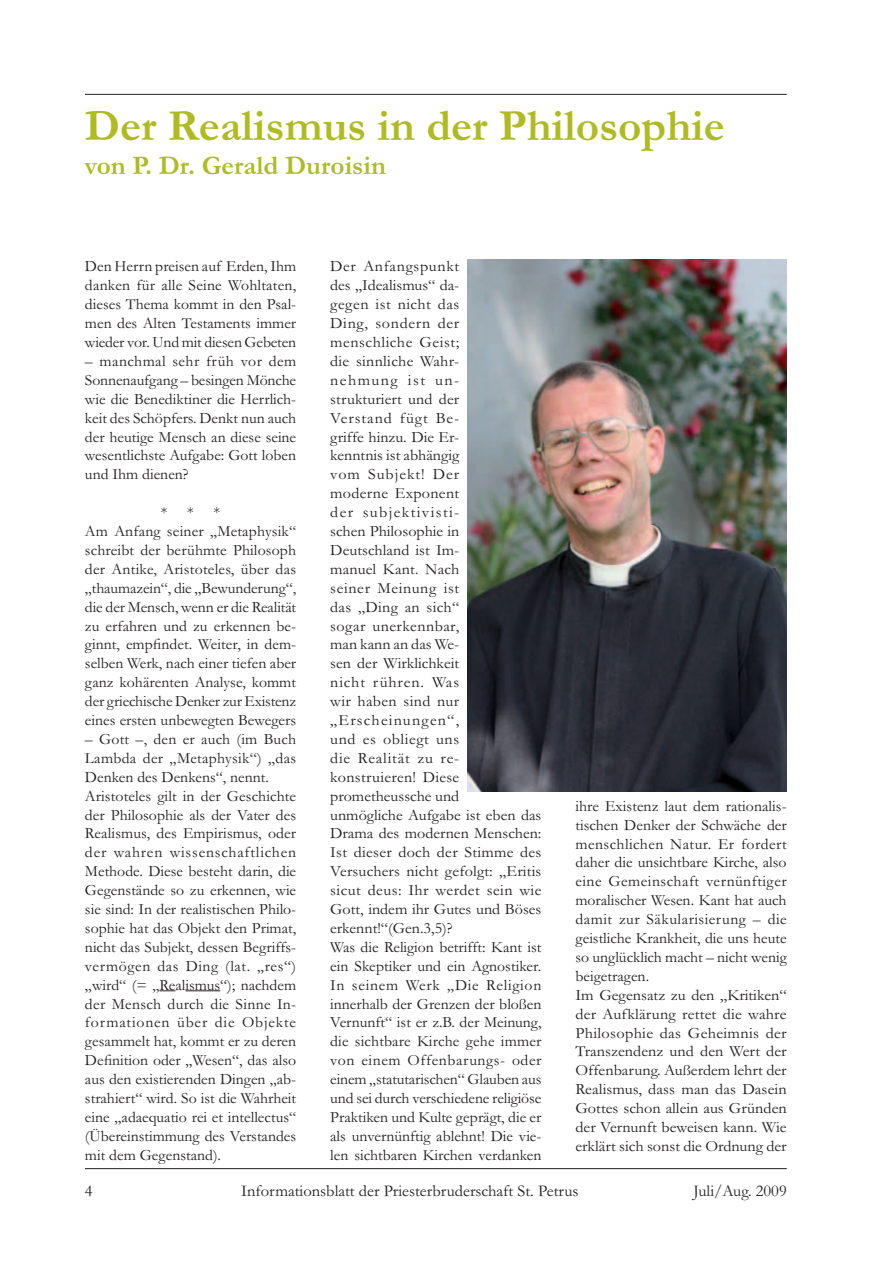
<style>
.page{position:relative;width:893px;height:1263px;background:#fff}
.page>*{position:absolute;margin:0;border:0;box-sizing:border-box;transform-origin:0 0}
.t1{font:700 45px "Garamond";color:#aebc21}
.t2{font:700 27px "Garamond";color:#aebc21}
.t3{font:16.5px "Garamond";color:#231f20}
.t4{font:15.75px/18.9px "Garamond";color:#231f20}
</style>
<div class="page">
<hr style="left:85px;top:1168px;width:702px;height:1px;background:#231f20">
<hr style="left:85px;top:94px;width:702px;height:1px;background:#231f20">
<svg style="left:159px;top:990px;width:16px;height:1px"></svg>
<hr style="left:185px;top:990px;width:35px;height:1px;background:#231f20">
<img style="left:468px;top:259px;width:319px;height:533px">
<h1 class="t1" style="left:85px;top:108px;width:641px">Der Realismus in der Philosophie</h1>
<h2 class="t2" style="left:85px;top:155px;width:302px">von P. Dr. Gerald Duroisin</h2>
<p class="t4" style="left:85px;top:259px;width:213px;text-align:justify">Den Herrn preisen auf Erden, Ihm danken für alle Seine Wohltaten, dieses Thema kommt in den Psal&shy;men des Alten Testaments immer wieder vor. Und mit diesen Gebeten</p>
<p class="t4" style="left:85px;top:353px;width:213px;text-align:justify">– manchmal sehr früh vor dem Sonnenaufgang – besingen Mönche wie die Benediktiner die Herrlich&shy;keit des Schöpfers. Denkt nun auch der heutige Mensch an diese seine wesentlichste Aufgabe: Gott loben und Ihm dienen?</p>
<p class="t4" style="left:161px;top:505px;width:35px">* *</p>
<p class="t4" style="left:85px;top:505px;width:213px;text-indent:129px">*<br>Am Anfang seiner „Metaphysik“ schreibt der berühmte Philosoph der Antike, Aristoteles, über das „thaumazein“, die „Bewunderung“, die der Mensch, wenn er die Realität zu erfahren und zu erkennen be&shy;ginnt, empfindet. Weiter, in dem&shy;selben Werk, nach einer tiefen aber ganz kohärenten Analyse, kommt der griechische Denker zur Existenz eines ersten unbewegten Bewegers</p>
<p class="t4" style="left:85px;top:731px;width:213px">– Gott –, den er auch (im Buch<br>Lambda der „Metaphysik“) „das<br>Denken des Denkens“, nennt.<br>Aristoteles gilt in der Geschichte der Philosophie als der Vater des<br>Realismus, des Empirismus, oder der wahren wissenschaftlichen<br>Methode. Diese besteht darin, die<br>Gegenstände so zu erkennen, wie sie sind: In der realistischen Philo&shy;sophie hat das Objekt den Primat, nicht das Subjekt, dessen Begriffs&shy;vermögen das Ding (lat. „res“) „wird“ (= „Realismus“); nachdem der Mensch durch die Sinne In&shy;formationen über die Objekte gesammelt hat, kommt er zu deren<br>Definition oder „Wesen“, das also aus den existierenden Dingen „ab&shy;strahiert“ wird. So ist die Wahrheit eine „adaequatio rei et intellectus“ (Übereinstimmung des Verstandes mit dem Gegenstand).</p>
<p class="t4" style="left:330px;top:259px;width:213px">Der Anfangspunkt<br>des „Idealismus“ da-<br>gegen ist nicht das<br>Ding, sondern der menschliche Geist;<br>die sinnliche Wahr-<br>nehmung ist un-<br>strukturiert und der<br>Verstand fügt Be-<br>griffe hinzu. Die Er-<br>kenntnis ist abhängig<br>vom Subjekt! Der<br>moderne Exponent<br>der subjektivisti-<br>schen Philosophie in<br>Deutschland ist Im-<br>manuel Kant. Nach<br>seiner Meinung ist<br>das „Ding an sich“<br>sogar unerkennbar,<br>man kann an das We-<br>sen der Wirklichkeit<br>nicht rühren. Was<br>wir haben sind nur „Erscheinungen“,<br>und es obliegt uns<br>die Realität zu re&shy;konstruieren! Diese prometheussche und<br>unmögliche Aufgabe ist eben das<br>Drama des modernen Menschen:<br>Ist dieser doch der Stimme des<br>Versuchers nicht gefolgt: „Eritis sicut deus: Ihr werdet sein wie<br>Gott, indem ihr Gutes und Böses erkennt!“(Gen.3,5)?<br>Was die Religion betrifft: Kant ist ein Skeptiker und ein Agnostiker.<br>In seinem Werk „Die Religion innerhalb der Grenzen der bloßen<br>Vernunft“ ist er z.B. der Meinung, die sichtbare Kirche gehe immer von einem Offenbarungs- oder einem „statutarischen“ Glauben aus und sei durch verschiedene religiöse<br>Praktiken und Kulte geprägt, die er als unvernünftig ablehnt! Die vie&shy;len sichtbaren Kirchen verdanken</p>
<p class="t4" style="left:575px;top:798px;width:213px">ihre Existenz laut dem rationalis&shy;tischen Denker der Schwäche der menschlichen Natur. Er fordert daher die unsichtbare Kirche, also eine Gemeinschaft vernünftiger moralischer Wesen. Kant hat auch damit zur Säkularisierung – die geistliche Krankheit, die uns heute so unglücklich macht – nicht wenig beigetragen.<br>Im Gegensatz zu den „Kritiken“ der Aufklärung rettet die wahre<br>Philosophie das Geheimnis der<br>Transzendenz und den Wert der<br>Offenbarung. Außerdem lehrt der<br>Realismus, dass man das Dasein<br>Gottes schon allein aus Gründen der Vernunft beweisen kann. Wie erklärt sich sonst die Ordnung der</p>
<p class="t3" style="left:85px;top:1186px;width:9px">4</p>
<p class="t3" style="left:241px;top:1186px;width:339px">Informationsblatt der Priesterbruderschaft St. Petrus</p>
<p class="t3" style="left:693px;top:1186px;width:95px">Juli/Aug. 2009</p>
</div>
